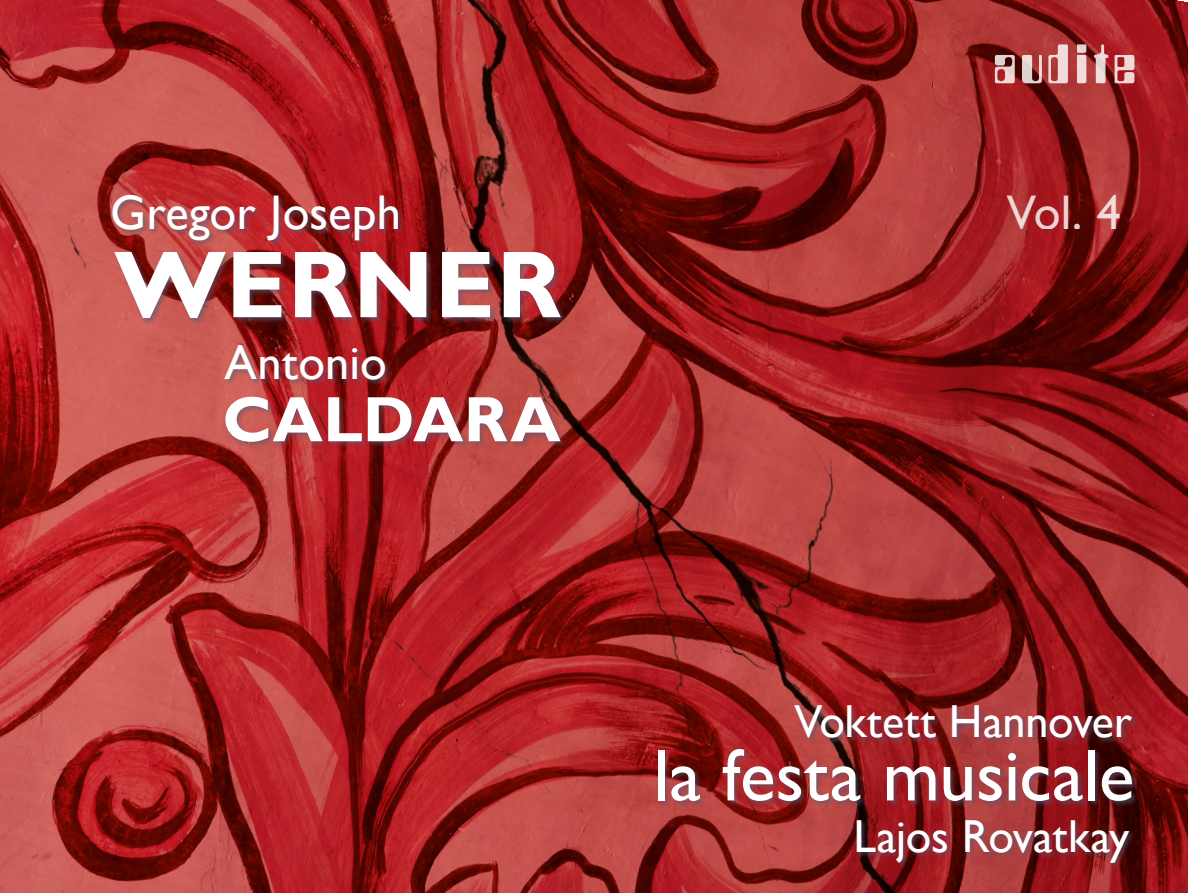
<style>
.page{position:relative;width:1188px;height:893px;background:#fff}
.page>*{position:absolute;margin:0;border:0;box-sizing:border-box;transform-origin:0 0}
.gill_sansMT8_5__pt_engl{font:700 95.55px "Gill Sans";letter-spacing:.01em;color:#fff}
.t1{font:74.4px "Gill Sans";letter-spacing:-.005em;color:#fff}
.gill_sansMT8_5__pt_engl-2{font:700 64.5px "Gill Sans";letter-spacing:.005em;color:#fff}
.gill_sansMT8_5__pt_engl-3{font:48.6px "Gill Sans";letter-spacing:.005em;color:#fff}
.gill_sansMT8_5__pt_engl-4{font:48.3px "Gill Sans";letter-spacing:.005em;color:#fff}
.gill_sansMT8_5__pt_engl-5{font:46.2px "Gill Sans";letter-spacing:-.005em;color:#fff}
</style>
<div class="page">
<img style="left:0;top:0;width:1188px;height:893px">
<img style="left:992px;top:27px;width:144px;height:72px">
<div style="left:656px;top:748px;width:483px;height:59px;background:#565a75;opacity:.57"></div>
<div style="left:856px;top:819px;width:280px;height:50px;background:#565a75;opacity:.57"></div>
<div style="left:111px;top:195px;width:294px;height:52px;background:#565a75;opacity:.57"></div>
<div style="left:793px;top:704px;width:346px;height:40px;background:#565a75;opacity:.57"></div>
<div style="left:113px;top:251px;width:454px;height:74px;background:#565a75;opacity:.57"></div>
<div style="left:223px;top:344px;width:169px;height:42px;background:#565a75;opacity:.57"></div>
<div style="left:224px;top:396px;width:343px;height:52px;background:#565a75;opacity:.57"></div>
<p class="gill_sansMT8_5__pt_engl-3" style="left:110px;top:184px;width:292px">Gregor Joseph</p>
<p class="gill_sansMT8_5__pt_engl" style="left:114px;top:227px;width:448px">WERNER</p>
<p class="gill_sansMT8_5__pt_engl-4" style="left:224px;top:335px;width:164px">Antonio</p>
<p class="gill_sansMT8_5__pt_engl-2" style="left:222px;top:380px;width:340px">CALDARA</p>
<p class="gill_sansMT8_5__pt_engl-3" style="left:1007px;top:184px;width:116px">Vol. 4</p>
<p class="gill_sansMT8_5__pt_engl-5" style="left:794px;top:694px;width:339px">Voktett Hannover</p>
<p class="t1" style="left:653px;top:732px;width:483px">la festa musicale</p>
<p class="gill_sansMT8_5__pt_engl-5" style="left:853px;top:809px;width:277px">Lajos Rovatkay</p>
</div>
